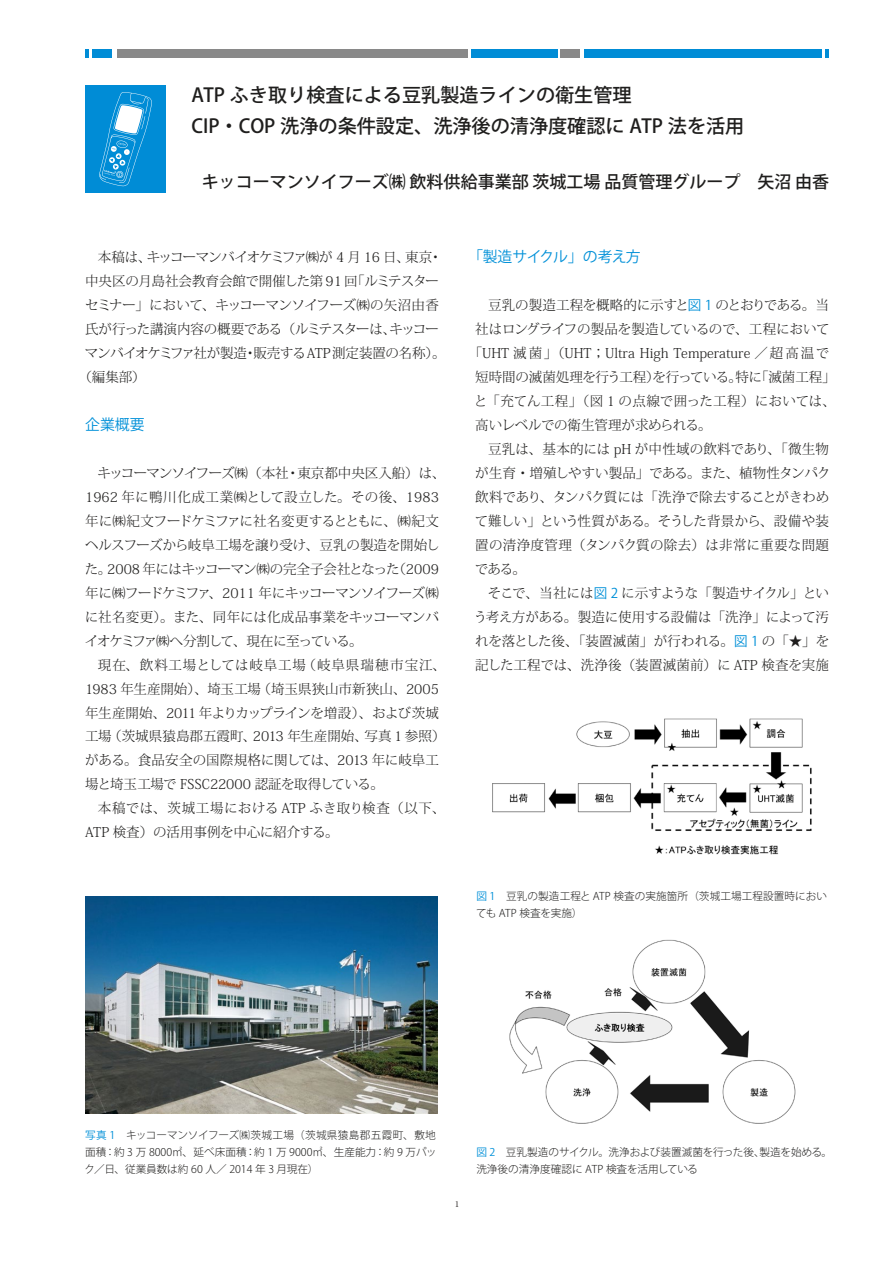
<style>
.page{position:relative;width:893px;height:1263px;background:#fff}
.page>*{position:absolute;margin:0;border:0;box-sizing:border-box;transform-origin:0 0}
.t1{font:500 19.2px/30.8px "Koz Go Pro";color:#1f1e1d}
.t2{font:500 16.95px "Koz Go Pro";color:#1f1e1d}
.t3{font:14.85px "Koz Go Pro";letter-spacing:-.045em;color:#0090d8}
.t4{font:14.85px "Koz Go Pro";color:#0090d8}
.t5{font:300 13.5px/24px "Koz Min Pro";letter-spacing:-.01em;color:#1f1e1d}
.t6{font:300 13.5px "Koz Min Pro";letter-spacing:-.07em;color:#1f1e1d}
.t7{font:300 13.5px "Koz Min Pro";letter-spacing:-.05em;color:#1f1e1d}
.t8{font:300 13.5px "Koz Min Pro";letter-spacing:-.035em;color:#1f1e1d}
.t9{font:300 13.5px "Koz Min Pro";letter-spacing:-.03em;color:#1f1e1d}
.t10{font:300 13.5px "Koz Min Pro";letter-spacing:.015em;color:#1f1e1d}
.t11{font:300 13.5px "Koz Min Pro";letter-spacing:.02em;color:#1f1e1d}
.t12{font:300 13.5px "Koz Min Pro";letter-spacing:-.045em;color:#1f1e1d}
.t13{font:300 10.65px/17px "Koz Go Pro";color:#1f1e1d}
.t14{font:9.6px "Arno Pro";color:#3e3a39}
.s1{font-family:"Koz Go Pro";font-weight:400;color:#0090d8}
.s2{font-weight:400;color:#0090d8}
</style>
<div class="page">
<div style="left:117px;top:49px;width:351px;height:8px;background:#898989"></div>
<div style="left:561px;top:49px;width:19px;height:8px;background:#898989"></div>
<div style="left:472px;top:49px;width:86px;height:8px;background:#008cd6"></div>
<div style="left:93px;top:49px;width:19px;height:8px;background:#008cd6"></div>
<div style="left:584px;top:49px;width:237px;height:8px;background:#008cd6"></div>
<svg style="left:85px;top:49px;width:4px;height:8px"></svg>
<svg style="left:825px;top:49px;width:4px;height:8px"></svg>
<div style="left:85px;top:85px;width:81px;height:108px;background:#008cd6"></div>
<svg style="left:99px;top:92px;width:53px;height:94px"></svg>
<img style="left:492px;top:718px;width:320px;height:137px">
<img style="left:85px;top:896px;width:353px;height:217px">
<img style="left:509px;top:939px;width:287px;height:185px">
<h1 class="t1" style="left:191px;top:81px;width:554px">ATP ふき取り検査による豆乳製造ラインの衛生管理<br>CIP・COP 洗浄の条件設定、洗浄後の清浄度確認に ATP 法を活用</h1>
<p class="t2" style="left:202px;top:171px;width:629px">キッコーマンソイフーズ㈱ 飲料供給事業部 茨城工場 品質管理グループ　矢沼 由香</p>
<p class="t6" style="left:98px;top:247px;width:346px">本稿は、キッコーマンバイオケミファ㈱が 4 月 16 日、東京・</p>
<p class="t5" style="left:85px;top:269px;width:355px">中央区の月島社会教育会館で開催した第 91 回「ルミテスター</p>
<p class="t8" style="left:85px;top:295px;width:355px">セミナー」において、キッコーマンソイフーズ㈱の矢沼由香</p>
<p class="t7" style="left:85px;top:319px;width:355px">氏が行った講演内容の概要である（ルミテスターは、キッコー</p>
<p class="t5" style="left:85px;top:340px;width:362px">マンバイオケミファ社が製造・販売するATP測定装置の名称）。</p>
<p class="t5" style="left:79px;top:364px;width:69px">（編集部）</p>
<p class="t4" style="left:85px;top:415px;width:61px">企業概要</p>
<p class="t5" style="left:85px;top:460px;width:362px;text-indent:13px">キッコーマンソイフーズ㈱（本社・東京都中央区入船）は、<br>1962 年に鴨川化成工業㈱として設立した。その後、1983年に㈱紀文フードケミファに社名変更するとともに、㈱紀文ヘルスフーズから岐阜工場を譲り受け、豆乳の製造を開始した。2008 年にはキッコーマン㈱の完全子会社となった（2009年に㈱フードケミファ、2011 年にキッコーマンソイフーズ㈱に社名変更）。また、同年には化成品事業をキッコーマンバイオケミファ㈱へ分割して、現在に至っている。</p>
<p class="t5" style="left:85px;top:652px;width:362px;text-indent:13px">現在、飲料工場としては岐阜工場（岐阜県瑞穂市宝江、<br>1983 年生産開始）、埼玉工場（埼玉県狭山市新狭山、2005年生産開始、2011 年よりカップラインを増設）、および茨城工場（茨城県猿島郡五霞町、2013 年生産開始、写真 1 参照）がある。食品安全の国際規格に関しては、2013 年に岐阜工場と埼玉工場で FSSC22000 認証を取得している。</p>
<p class="t5" style="left:85px;top:796px;width:362px;text-indent:13px">本稿では、茨城工場における ATP ふき取り検査（以下、<br>ATP 検査）の活用事例を中心に紹介する。</p>
<p class="t3" style="left:468px;top:247px;width:174px">「製造サイクル」の考え方</p>
<p class="t5" style="left:488px;top:292px;width:343px">豆乳の製造工程を概略的に示すと<span class="s1">図 1</span> のとおりである。当</p>
<p class="t9" style="left:475px;top:319px;width:356px">社はロングライフの製品を製造しているので、工程において</p>
<p class="t5" style="left:469px;top:340px;width:362px">「UHT 滅菌」（UHT；Ultra High Temperature ／超高温で</p>
<p class="t5" style="left:475px;top:364px;width:362px">短時間の滅菌処理を行う工程）を行っている。特に「滅菌工程」</p>
<p class="t5" style="left:474px;top:388px;width:363px">と「充てん工程」（図 1 の点線で囲った工程）においては、</p>
<p class="t5" style="left:475px;top:412px;width:238px">高いレベルでの衛生管理が求められる。</p>
<p class="t10" style="left:488px;top:439px;width:342px">豆乳は、基本的には pH が中性域の飲料であり、「微生物</p>
<p class="t5" style="left:475px;top:460px;width:357px">が生育・増殖しやすい製品」である。また、植物性タンパク</p>
<p class="t5" style="left:475px;top:484px;width:356px">飲料であり、タンパク質には「洗浄で除去することがきわめ</p>
<p class="t5" style="left:475px;top:508px;width:356px">て難しい」という性質がある。そうした背景から、設備や装</p>
<p class="t11" style="left:475px;top:535px;width:355px">置の清浄度管理（タンパク質の除去）は非常に重要な問題</p>
<p class="t5" style="left:475px;top:556px;width:53px">である。</p>
<p class="t12" style="left:488px;top:583px;width:343px">そこで、当社には<span class="s1">図 2</span> に示すような「製造サイクル」とい</p>
<p class="t5" style="left:474px;top:604px;width:357px">う考え方がある。製造に使用する設備は「洗浄」によって汚</p>
<p class="t5" style="left:475px;top:628px;width:356px">れを落とした後、「装置滅菌」が行われる。<span class="s1">図 1</span> の「★」を</p>
<p class="t5" style="left:475px;top:652px;width:355px">記した工程では、洗浄後（装置滅菌前）に ATP 検査を実施</p>
<p class="t13" style="left:476px;top:888px;width:353px"><span class="s2">図 1</span>　豆乳の製造工程と ATP 検査の実施箇所（茨城工場工程設置時においても ATP 検査を実施）</p>
<p class="t13" style="left:84px;top:1127px;width:354px;text-align:justify"><span class="s2">写真 1</span>　キッコーマンソイフーズ㈱茨城工場（茨城県猿島郡五霞町、敷地面積：約 3 万 8000㎡、延べ床面積：約 1 万 9000㎡、生産能力：約 9 万パック／日、従業員数は約 60 人／ 2014 年 3 月現在）</p>
<p class="t14" style="left:455px;top:1198px;width:6px">1</p>
<p class="t13" style="left:476px;top:1144px;width:357px"><span class="s2">図 2</span>　豆乳製造のサイクル。洗浄および装置滅菌を行った後、製造を始める。洗浄後の清浄度確認に ATP 検査を活用している</p>
</div>
